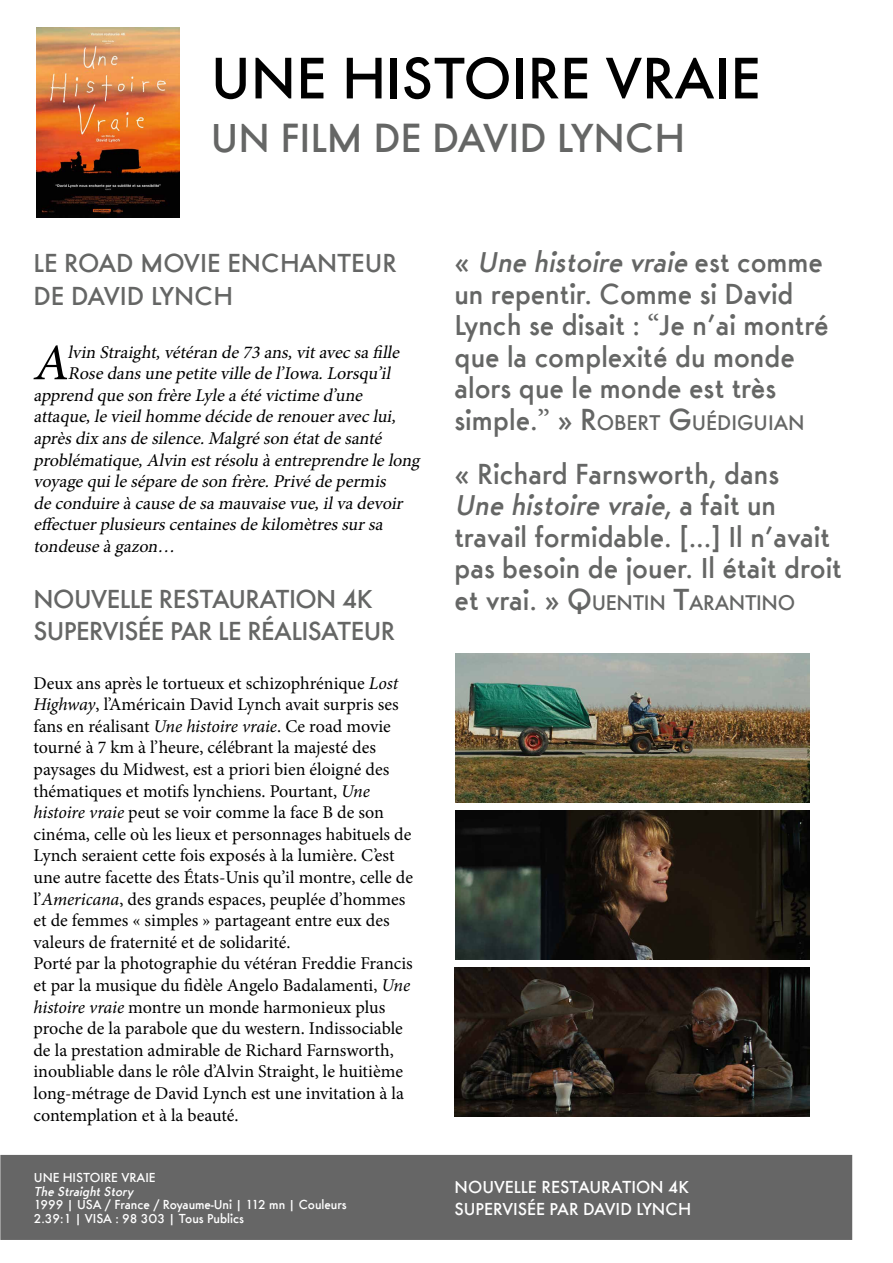
<style>
.page{position:relative;width:893px;height:1263px;background:#fff}
.page>*{position:absolute;margin:0;border:0;box-sizing:border-box;transform-origin:0 0}
.t1{font:500 60.9px "Futura Ridendo";color:#000}
.t2{font:italic 51.3px "Minion Pro";color:#000}
.t3{font:500 42.15px "Futura Ridendo";color:#656665}
.t4{font:500 30px/31.5px "Futura Ridendo";color:#656665}
.t5{font:500 27px/32.4px "Futura Ridendo";letter-spacing:-.02em;color:#656665}
.t6{font:500 27px/32.4px "Futura Ridendo";color:#656665}
.t7{font:500 22.05px "Futura Ridendo";letter-spacing:-.01em;color:#656665}
.t8{font:18px/21.6px "Minion Pro";color:#000}
.t9{font:italic 18px "Minion Pro";color:#000}
.t10{font:500 18px/21px "Futura Ridendo";color:#fff}
.t11{font:500 13.5px/13.5px "Futura Ridendo";color:#fff}
.t12{font:italic 500 13.5px "Futura Ridendo";color:#fff}
.s1{font-style:italic}
.s2{font-family:"Minion Pro"}
.s3{font-size:30px}
.s4{font-family:"Minion Pro";font-size:30px}
.s5{font-size:31.5px}
</style>
<div class="page">
<img style="left:455px;top:653px;width:354px;height:149px">
<img style="left:36px;top:28px;width:143px;height:190px">
<img style="left:455px;top:811px;width:354px;height:149px">
<img style="left:455px;top:967px;width:354px;height:149px">
<div style="left:1px;top:1156px;width:850px;height:83px;background:#666"></div>
<h1 class="t1" style="left:211px;top:43px;width:551px">UNE HISTOIRE VRAIE</h1>
<h3 class="t3" style="left:211px;top:114px;width:475px">UN FILM DE DAVID LYNCH</h3>
<h3 class="t6" style="left:33px;top:247px;width:365px">LE ROAD MOVIE ENCHANTEUR<br>DE DAVID LYNCH</h3>
<p class="t9" style="left:68px;top:340px;width:337px">lvin Straight,vétéran de73 ans,vitavecsafille</p>
<p class="t9" style="left:68px;top:361px;width:328px">Rosedansunepetitevilledel’Iowa.Lorsqu’il</p>
<p class="t9" style="left:33px;top:383px;width:334px">apprend queson frèreLyleaétévictimed’une</p>
<p class="t9" style="left:33px;top:405px;width:368px">attaque,levieilhommedécidederenoueraveclui,</p>
<p class="t9" style="left:34px;top:426px;width:354px">aprèsdix ansdesilence.Malgréson étatdesanté</p>
<p class="t9" style="left:34px;top:448px;width:392px">problématique,Alvin estrésolu àentreprendrelelong</p>
<p class="t9" style="left:34px;top:469px;width:358px">voyagequileséparedeson frère.Privédepermis</p>
<p class="t9" style="left:34px;top:491px;width:375px">deconduireàcausedesamauvaisevue,ilvadevoir</p>
<p class="t9" style="left:34px;top:513px;width:355px">effectuerplusieurscentainesdekilomètressursa</p>
<p class="t9" style="left:34px;top:534px;width:147px">tondeuseàgazon…</p>
<h3 class="t5" style="left:33px;top:582px;width:363px">NOUVELLE RESTAURATION 4K<br>SUPERVISÉE PAR LE RÉALISATEUR</h3>
<p class="t8" style="left:33px;top:672px;width:381px">Deux ans après le tortueux et schizophrénique <span class="s1">Lost Highway</span>, l’Américain David Lynch avait surpris ses fans en réalisant <span class="s1">Une histoire vraie</span>. Ce road movie tourné à 7 km à l’heure, célébrant la majesté des paysages du Midwest, est a priori bien éloigné des thématiques et motifs lynchiens. Pourtant, <span class="s1">Une histoire vraie</span> peut se voir comme la face B de son cinéma, celle où les lieux et personnages habituels de Lynch seraient cette fois exposés à la lumière. C’est une autre facette des États-Unis qu’il montre, celle de l’<span class="s1">Americana</span>, des grands espaces, peuplée d’hommes et de femmes « simples » partageant entre eux des valeurs de fraternité et de solidarité.<br>Porté par la photographie du vétéran Freddie Francis et par la musique du fidèle Angelo Badalamenti, <span class="s1">Une histoire vraie</span> montre un monde harmonieux plus proche de la parabole que du western. Indissociable de la prestation admirable de Richard Farnsworth, inoubliable dans le rôle d’Alvin Straight, le huitième long-métrage de David Lynch est une invitation à la contemplation et à la beauté.</p>
<h2 class="t2" style="left:32px;top:328px;width:49px">A</h2>
<p class="t11" style="left:34px;top:1171px;width:123px">UNE HISTOIRE VRAIE</p>
<p class="t12" style="left:34px;top:1183px;width:101px">The StraightStory</p>
<p class="t11" style="left:34px;top:1198px;width:314px">1999 | USA / France / Royaume-Uni | 112 mn | Couleurs<br>2.39:1 | VISA : 98 303 | Tous Publics</p>
<h3 class="t4" style="left:454px;top:246px;width:376px">« <span class="s1">Une histoire vraie</span> e s t c o m m e un repentir. Comme si David<br>Lynch se disait : <span class="s2">‘‘</span>Je n’ai montré que la complexité du monde alors que le monde est très</h3>
<p class="t7" style="left:454px;top:409px;width:352px"><span class="s3">simple.</span><span class="s4">’’</span> <span class="s3">»</span> <span class="s5">R</span>OBERT <span class="s5">G</span>UÉDIGUIAN</p>
<h3 class="t4" style="left:454px;top:458px;width:389px">« Richard Farnsworth, dans<br><span class="s1">Une histoire vraie</span>, a f a i t u n travail formidable. [...] Il n’avait pas besoin de jouer. Il était droit</h3>
<p class="t7" style="left:454px;top:589px;width:342px"><span class="s3">et vrai. »</span> <span class="s5">Q</span>UENTIN <span class="s5">T</span>ARANTINO</p>
<p class="t10" style="left:455px;top:1177px;width:238px">NOUVELLE RESTAURATION 4K<br>SUPERVISÉE PAR DAVID LYNCH</p>
</div>
